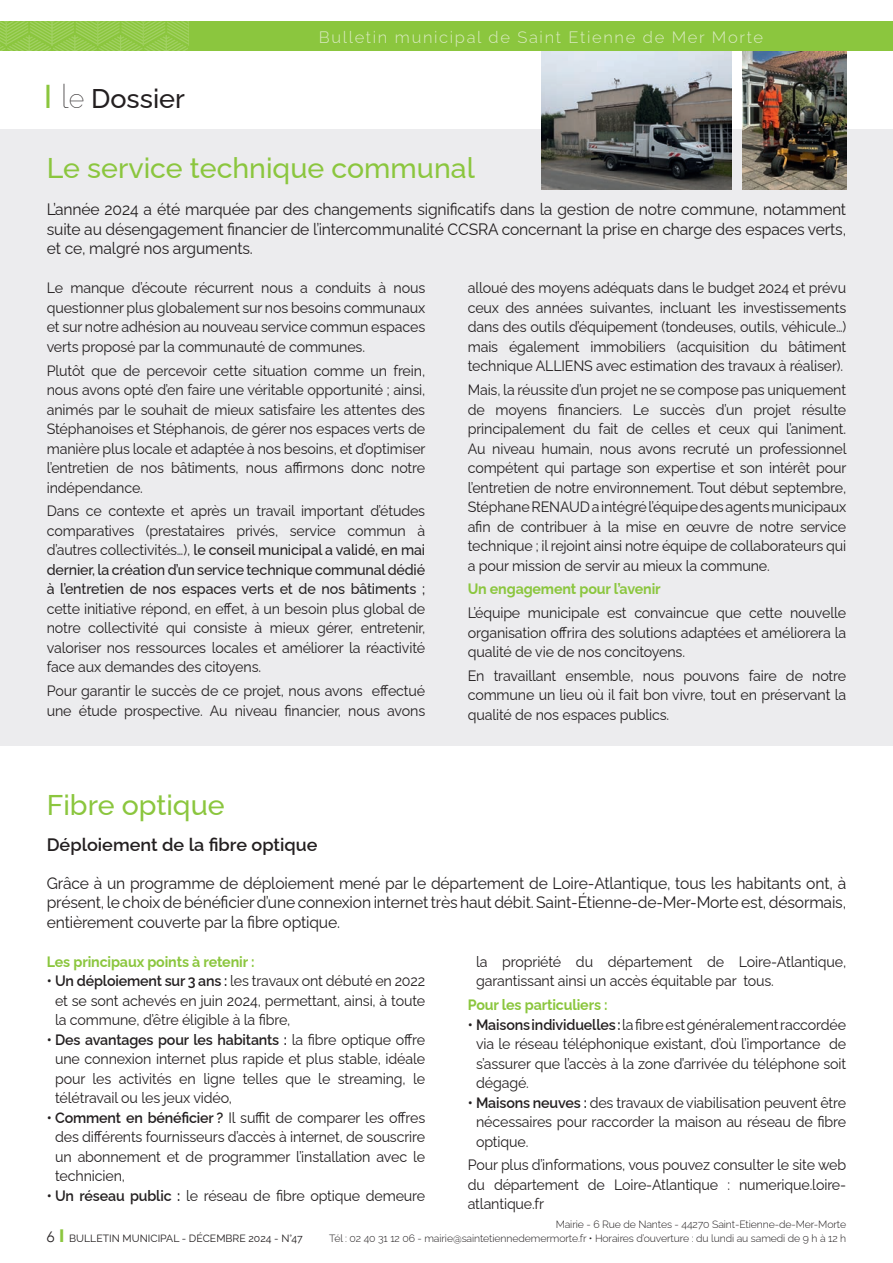
<style>
.page{position:relative;width:893px;height:1263px;background:#fff}
.page>*{position:absolute;margin:0;border:0;box-sizing:border-box;transform-origin:0 0}
.t1{font:500 28.5px "Raleway";color:#8bc63e}
.t2{font:500 27px "Raleway";color:#231f20}
.t3{font:600 18px "Raleway";color:#231f20}
.t4{font:16.5px/19.5px "Raleway";letter-spacing:-.01em;color:#231f20;text-align:justify;scale:.95 1}
.t5{font:300 16.5px "Raleway";letter-spacing:.1em;color:#daeac1}
.t6{font:15px/19.5px "Raleway";letter-spacing:-.01em;color:#231f20;text-align:justify;scale:.95 1}
.t7{font:500 15px/19.5px "Raleway";letter-spacing:-.01em;color:#231f20;text-align:justify;scale:.95 1}
.t8{font:700 15px "Raleway";letter-spacing:-.01em;color:#8bc63e;scale:.95 1}
.t9{font:300 10.5px/13.5px "Raleway";letter-spacing:-.01em;color:#231f20;text-align:right}
.t10{font:10.5px "Raleway";color:#231f20}
.s1{font-size:33px;color:#8bc63e}
.s2{font-weight:100;font-size:33px}
.s3{font-weight:100}
.s4{font-weight:400}
.s5{font-weight:600}
.s6{font-family:"Avenir";font-weight:300;font-size:15px}
.s7{font-family:"Avenir";font-weight:900;font-size:18px;color:#8bc63e}
</style>
<div class="page">
<div style="left:0;top:21px;width:893px;height:30px;background:#8bc63e"></div>
<svg style="left:0;top:21px;width:189px;height:30px"></svg>
<div style="left:0;top:130px;width:893px;height:616px;background:#ececee"></div>
<img style="left:541px;top:51px;width:190px;height:139px">
<img style="left:742px;top:51px;width:104px;height:139px">
<h2 class="t2" style="left:44px;top:76px;width:142px"><span class="s1">I</span> <span class="s2">l</span><span class="s3">e</span> Dossier</h2>
<p class="t5" style="left:319px;top:24px;width:446px">Bulletin municipal de Saint Etienne de Mer Morte</p>
<h1 class="t1" style="left:47px;top:145px;width:430px">Le service technique communal</h1>
<p class="t4" style="left:47px;top:198px;width:843px">L’année 2024 a été marquée par des changements significatifs dans la gestion de notre commune, notamment suite au désengagement financier de l’intercommunalité CCSRA concernant la prise en charge des espaces verts, et ce, malgré nos arguments.</p>
<p class="t6" style="left:47px;top:277px;width:400px">Le manque d’écoute récurrent nous a conduits à nous questionner plus globalement sur nos besoins communaux et sur notre adhésion au nouveau service commun espaces verts proposé par la communauté de communes.</p>
<p class="t6" style="left:47px;top:359px;width:400px">Plutôt que de percevoir cette situation comme un frein, nous avons opté d’en faire une véritable opportunité ; ainsi, animés par le souhait de mieux satisfaire les attentes des Stéphanoises et Stéphanois, de gérer nos espaces verts de manière plus locale et adaptée à nos besoins, et d’optimiser l’entretien de nos bâtiments, nous affirmons donc notre indépendance.</p>
<p class="t7" style="left:47px;top:500px;width:400px"><span class="s4">Dans ce contexte et après un travail important d’études comparatives (prestataires privés, service commun à d’autres collectivités…),</span> le conseil municipal a validé, en mai dernier, la création d’un service technique communal dédié à l’entretien de nos espaces verts et de nos bâtiments ;</p>
<p class="t6" style="left:47px;top:597px;width:400px">cette initiative répond, en effet, à un besoin plus global de notre collectivité qui consiste à mieux gérer, entretenir, valoriser nos ressources locales et améliorer la réactivité face aux demandes des citoyens.</p>
<p class="t6" style="left:47px;top:679px;width:400px">Pour garantir le succès de ce projet, nous avons effectué une étude prospective. Au niveau financier, nous avons</p>
<p class="t6" style="left:468px;top:277px;width:400px">alloué des moyens adéquats dans le budget 2024 et prévu ceux des années suivantes, incluant les investissements dans des outils d’équipement (tondeuses, outils, véhicule…) mais également immobiliers (acquisition du bâtiment technique ALLIENS avec estimation des travaux à réaliser).</p>
<p class="t6" style="left:468px;top:378px;width:400px">Mais, la réussite d’un projet ne se compose pas uniquement de moyens financiers. Le succès d’un projet résulte principalement du fait de celles et ceux qui l’animent.<br>Au niveau humain, nous avons recruté un professionnel compétent qui partage son expertise et son intérêt pour l’entretien de notre environnement. Tout début septembre, Stéphane RENAUD a intégré l’équipe des agents municipaux afin de contribuer à la mise en œuvre de notre service technique ; il rejoint ainsi notre équipe de collaborateurs qui a pour mission de servir au mieux la commune.</p>
<p class="t8" style="left:468px;top:577px;width:205px">Un engagement pour l’avenir</p>
<p class="t6" style="left:468px;top:601px;width:400px">L’équipe municipale est convaincue que cette nouvelle organisation offrira des solutions adaptées et améliorera la qualité de vie de nos concitoyens.</p>
<p class="t6" style="left:468px;top:664px;width:400px">En travaillant ensemble, nous pouvons faire de notre commune un lieu où il fait bon vivre, tout en préservant la qualité de nos espaces publics.</p>
<h1 class="t1" style="left:47px;top:782px;width:179px">Fibre optique</h1>
<p class="t3" style="left:47px;top:831px;width:272px">Déploiement de la fibre optique</p>
<p class="t4" style="left:47px;top:871px;width:843px">Grâce à un programme de déploiement mené par le département de Loire-Atlantique, tous les habitants ont, à présent, le choix de bénéficier d’une connexion internet très haut débit. Saint-Étienne-de-Mer-Morte est, désormais, entièrement couverte par la fibre optique.</p>
<p class="t8" style="left:47px;top:949px;width:220px">Les principaux points à retenir :</p>
<p class="t6" style="left:55px;top:970px;width:391px;text-indent:-8px"><span class="s5">• Un déploiement sur 3 ans :</span> les travaux ont débuté en 2022 et se sont achevés en juin 2024, permettant, ainsi, à toute la commune, d’être éligible à la fibre,</p>
<p class="t6" style="left:55px;top:1028px;width:391px;text-indent:-8px"><span class="s5">• Des avantages pour les habitants :</span> la fibre optique offre une connexion internet plus rapide et plus stable, idéale pour les activités en ligne telles que le streaming, le télétravail ou les jeux vidéo,</p>
<p class="t6" style="left:55px;top:1106px;width:391px;text-indent:-8px"><span class="s5">• Comment en bénéficier ?</span> Il suffit de comparer les offres des différents fournisseurs d’accès à internet, de souscrire un abonnement et de programmer l’installation avec le technicien,</p>
<p class="t6" style="left:47px;top:1184px;width:400px"><span class="s5">• Un réseau public :</span> le réseau de fibre optique demeure</p>
<p class="t6" style="left:476px;top:950px;width:391px">la propriété du département de Loire-Atlantique, garantissant ainsi un accès équitable par tous.</p>
<p class="t8" style="left:468px;top:993px;width:149px">Pour les particuliers :</p>
<p class="t6" style="left:476px;top:1013px;width:391px;text-indent:-8px"><span class="s5">• Maisons individuelles :</span> la fibre est généralement raccordée via le réseau téléphonique existant, d’où l’importance de s’assurer que l’accès à la zone d’arrivée du téléphone soit dégagé.</p>
<p class="t6" style="left:476px;top:1091px;width:391px;text-indent:-8px"><span class="s5">• Maisons neuves :</span> des travaux de viabilisation peuvent être nécessaires pour raccorder la maison au réseau de fibre optique.</p>
<p class="t6" style="left:468px;top:1154px;width:400px">Pour plus d’informations, vous pouvez consulter le site web du département de Loire-Atlantique : numerique.loire&shy;atlantique.fr</p>
<p class="t10" style="left:47px;top:1229px;width:257px"><span class="s6">6</span> <span class="s7">I</span> BULLETIN MUNICIPAL - DÉCEMBRE 2024 - N°47</p>
<p class="t9" style="left:329px;top:1216px;width:518px">Mairie - 6 Rue de Nantes - 44270 Saint-Etienne-de-Mer-Morte<br>Tél : 02 40 31 12 06 - mairie@saintetiennedemermorte.fr • Horaires d’ouverture : du lundi au samedi de 9 h à 12 h</p>
</div>
